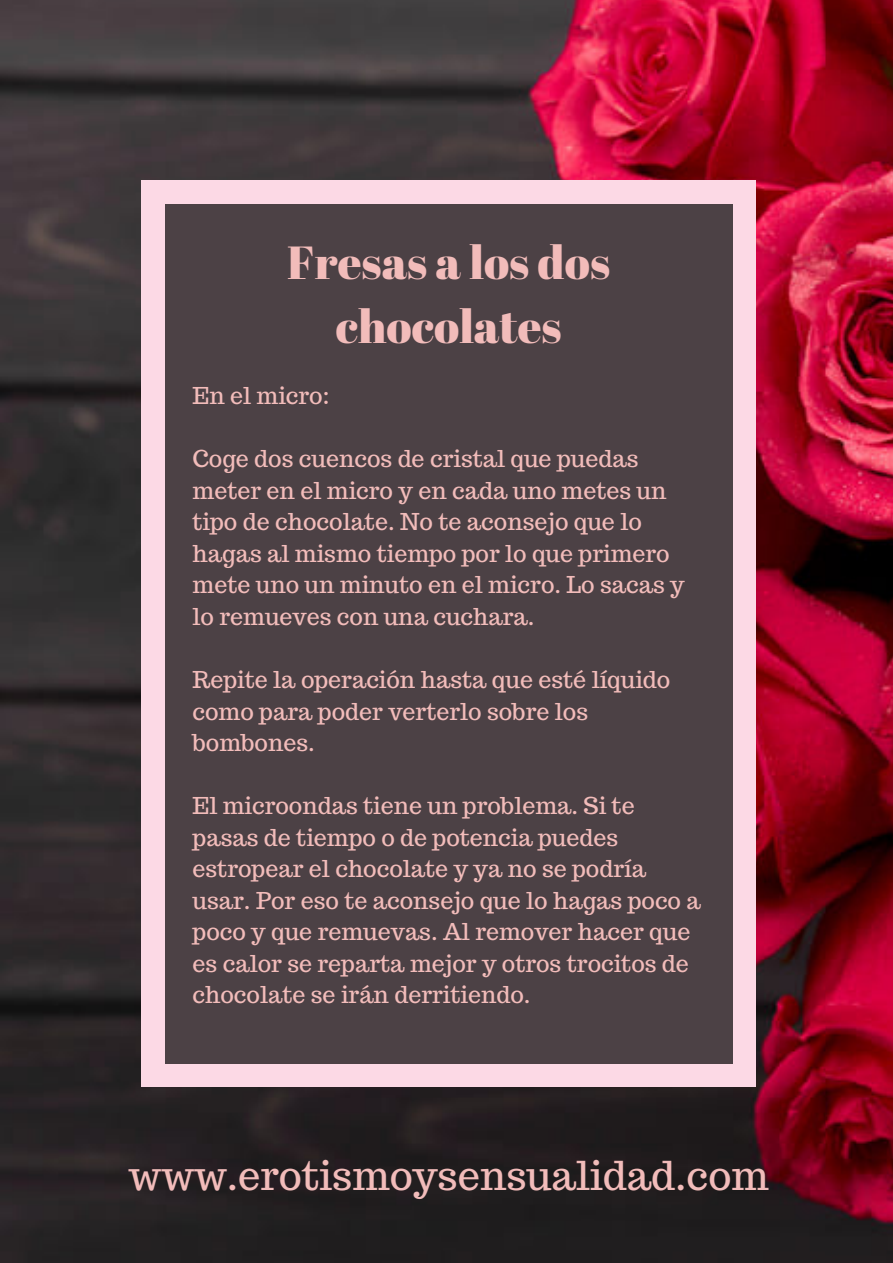
<style>
.page{position:relative;width:893px;height:1263px;background:#fff}
.page>*{position:absolute;margin:0;border:0;box-sizing:border-box;transform-origin:0 0}
.t1{font:46.35px/64.2px "Abril Fatface";color:#f2bcba;text-align:center}
.t2{font:39.75px "Trocchi";color:#f2bcba}
.t3{font:23.25px/31.5px "Trocchi";color:#f2bcba}
</style>
<div class="page">
<img style="left:0;top:0;width:893px;height:1263px">
<div style="left:151px;top:185px;width:595px;height:898px;background:#4c4145"></div>
<div style="left:733px;top:1064px;width:23px;height:23px;background:#fcd9e5"></div>
<div style="left:141px;top:202px;width:23px;height:864px;background:#fcd9e5"></div>
<div style="left:141px;top:1064px;width:23px;height:23px;background:#fcd9e5"></div>
<div style="left:733px;top:202px;width:23px;height:864px;background:#fcd9e5"></div>
<div style="left:163px;top:1064px;width:572px;height:23px;background:#fcd9e5"></div>
<div style="left:733px;top:181px;width:23px;height:23px;background:#fcd9e5"></div>
<div style="left:141px;top:181px;width:23px;height:23px;background:#fcd9e5"></div>
<div style="left:163px;top:181px;width:572px;height:23px;background:#fcd9e5"></div>
<h1 class="t1" style="left:287px;top:229px;width:324px">Fresas a los dos chocolates</h1>
<p class="t3" style="left:193px;top:380px;width:138px">En el micro:</p>
<p class="t3" style="left:193px;top:443px;width:494px">Coge dos cuencos de cristal que puedas meter en el micro y en cada uno metes un tipo de chocolate. No te aconsejo que lo hagas al mismo tiempo por lo que primero mete uno un minuto en el micro. Lo sacas y lo remueves con una cuchara.</p>
<p class="t3" style="left:193px;top:664px;width:479px">Repite la operación hasta que esté líquido como para poder verterlo sobre los bombones.</p>
<p class="t3" style="left:193px;top:790px;width:510px">El microondas tiene un problema. Si te pasas de tiempo o de potencia puedes estropear el chocolate y ya no se podría usar. Por eso te aconsejo que lo hagas poco a poco y que remuevas. Al remover hacer que es calor se reparta mejor y otros trocitos de chocolate se irán derritiendo.</p>
<h2 class="t2" style="left:129px;top:1150px;width:642px">www.erotismoysensualidad.com</h2>
</div>
